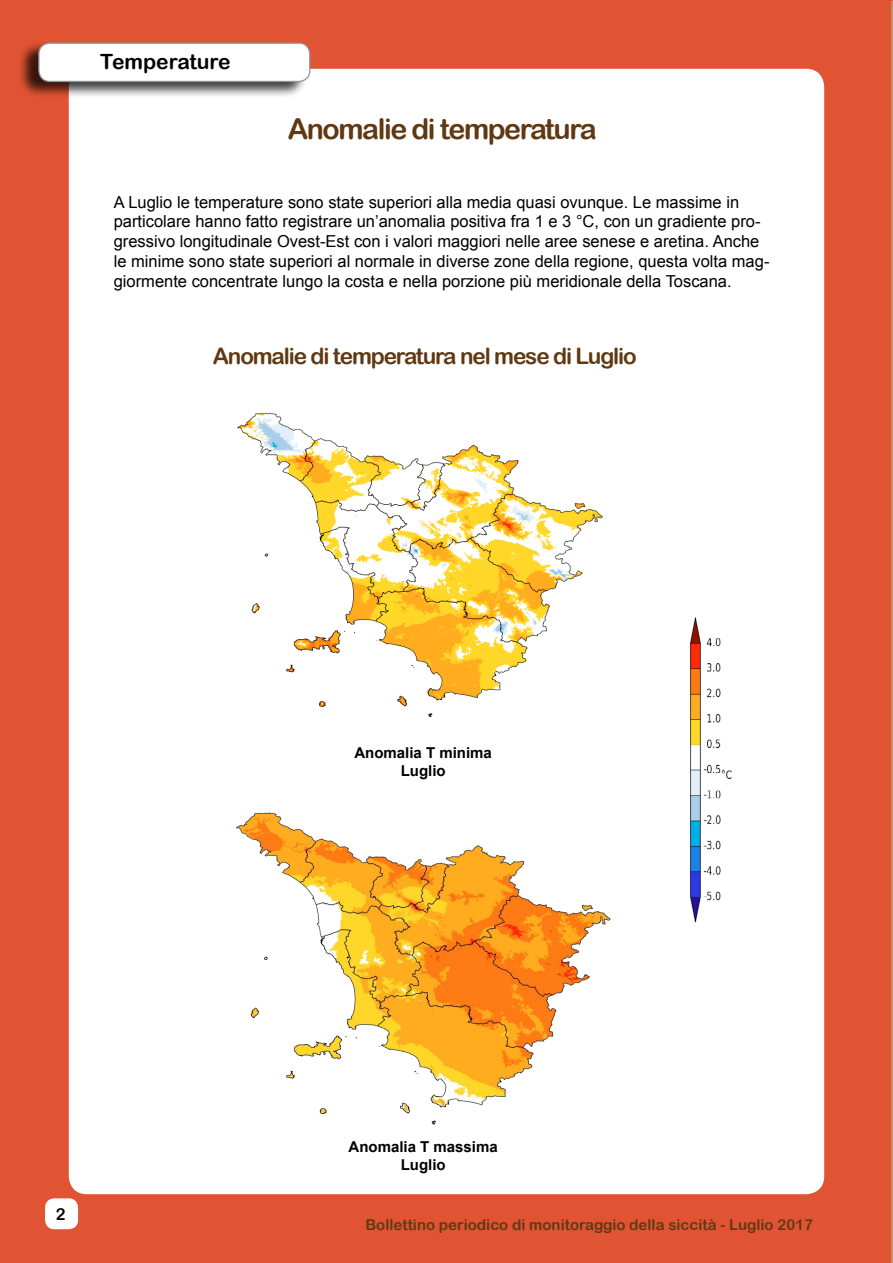
<style>
.page{position:relative;width:893px;height:1263px;background:#e05433}
.page>*{position:absolute;margin:0;border:0;box-sizing:border-box;transform-origin:0 0}
.t1{font:28.5px "Arial Rounded MT Bold";letter-spacing:-.05em;color:#603913}
.t2{font:22.5px "Arial Rounded MT Bold";letter-spacing:-.05em;color:#603913}
.t3{font:21px "Arial Rounded MT Bold";color:#000}
.t4{font:16.5px/19.8px "Arial";color:#000}
.t5{font:16.5px "Arial Rounded MT Bold";color:#000}
.t6{font:15px "Arial Rounded MT Bold";color:#603913}
.t7{font:700 15px/18px "Arial";color:#000;text-align:center}
</style>
<div class="page">
<div style="left:69px;top:69px;width:755px;height:1125px;background:#fff;border-radius:18px"></div>
<div style="left:18px;top:41px;width:290px;height:57px;background:#000;opacity:.75"></div>
<div style="left:39px;top:43px;width:271px;height:38px;background:#fff;border-radius:11px"></div>
<div style="left:38px;top:43px;width:272px;height:39px;border:1px solid #939598;border-radius:11px"></div>
<div style="left:46px;top:1199px;width:31px;height:29px;background:#fff;border-radius:9px"></div>
<div style="left:45px;top:1198px;width:33px;height:31px;border:2px solid #fff;border-radius:9px"></div>
<hr style="left:891px;top:1px;width:2px;height:1261px;background:#ba936d">
<img style="left:690px;top:617px;width:42px;height:306px">
<img style="left:236px;top:812px;width:375px;height:313px">
<img style="left:237px;top:412px;width:366px;height:305px">
<p class="t3" style="left:100px;top:49px;width:132px">Temperature</p>
<h1 class="t1" style="left:288px;top:112px;width:310px">Anomalie di temperatura</h1>
<p class="t4" style="left:114px;top:192px;width:657px">A Luglio le temperature sono state superiori alla media quasi ovunque. Le massime in particolare hanno fatto registrare un’anomalia positiva fra 1 e 3 °C, con un gradiente pro&shy;gressivo longitudinale Ovest-Est con i valori maggiori nelle aree senese e aretina. Anche le minime sono state superiori al normale in diverse zone della regione, questa volta mag&shy;giormente concentrate lungo la costa e nella porzione più meridionale della Toscana.</p>
<h2 class="t2" style="left:213px;top:342px;width:425px">Anomalie di temperatura nel mese di Luglio</h2>
<p class="t5" style="left:56px;top:1204px;width:11px">2</p>
<p class="t7" style="left:354px;top:744px;width:139px">Anomalia T minima<br>Luglio</p>
<p class="t7" style="left:349px;top:1138px;width:151px">Anomalia T massima<br>Luglio</p>
<p class="t6" style="left:365px;top:1216px;width:449px">Bollettino periodico di monitoraggio della siccità - Luglio 2017</p>
</div>
